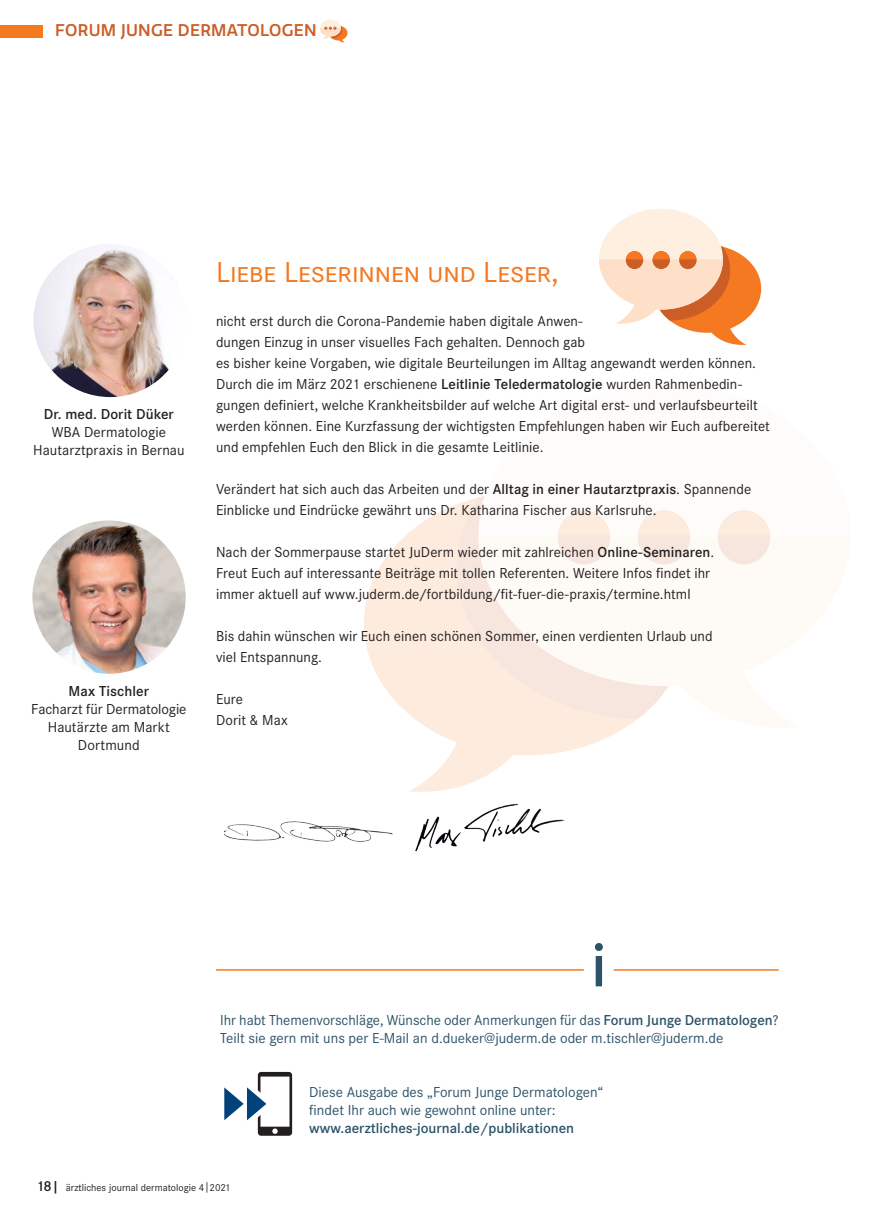
<style>
.page{position:relative;width:893px;height:1212px;background:#fff}
.page>*{position:absolute;margin:0;border:0;box-sizing:border-box;transform-origin:0 0}
.Fliesstext{font:600 63.9px "Corporate S";color:#2c5369}
.Editorial_Headline{font:30px "Corporate SSC";letter-spacing:-.005em;color:#f47921}
.Rubrik{font:500 16.5px "Quatro";letter-spacing:.02em;color:#cb5d27}
.Fließtext{font:15px/21px "Corporate S";letter-spacing:.005em;color:#231f20}
.Erster_Absatz{font:15px/18px "Corporate S";color:#2c5369}
.Erster_Absatz-2{font:15px "Corporate S";letter-spacing:.005em;color:#231f20}
.Erster_Absatz-3{font:600 15px "Corporate S";color:#2c5369}
.Erster_Absatz-4{font:600 15px "Corporate S";letter-spacing:.005em;color:#231f20}
.Pagina{font:10.5px "Corporate S";color:#231f20}
.s1{font-weight:600}
.s2{font-weight:600;font-size:15px}
</style>
<div class="page">
<svg style="left:364px;top:504px;width:255px;height:288px;fill:#fdebdd"></svg>
<div style="left:457px;top:497px;width:22px;height:222px;background:#fdebdd"></div>
<svg style="left:479px;top:496px;width:140px;height:39px"></svg>
<svg style="left:479px;top:535px;width:291px;height:196px;fill:#fefaf6"></svg>
<div style="left:718px;top:510px;width:52px;height:54px;background:#f7e6de;border-radius:50%"></div>
<div style="left:638px;top:510px;width:52px;height:54px;background:#f7e6de;border-radius:50%"></div>
<div style="left:558px;top:510px;width:52px;height:54px;background:#f7e6de;border-radius:50%"></div>
<svg style="left:718px;top:510px;width:52px;height:22px"></svg>
<svg style="left:638px;top:510px;width:52px;height:22px"></svg>
<svg style="left:558px;top:510px;width:52px;height:22px"></svg>
<div style="left:0;top:25px;width:43px;height:13px;background:#f47921"></div>
<svg style="left:599px;top:209px;width:162px;height:136px"></svg>
<hr style="left:216px;top:969px;width:368px;height:2px;background:#f47921">
<hr style="left:614px;top:969px;width:165px;height:2px;background:#f47921">
<img style="left:32px;top:242px;width:157px;height:157px;border-radius:78px">
<div style="left:30px;top:240px;width:160px;height:161px;border:4px solid #fff;border-radius:50%"></div>
<img style="left:225px;top:821px;width:168px;height:21px">
<img style="left:415px;top:803px;width:150px;height:48px">
<img style="left:31px;top:519px;width:157px;height:157px;border-radius:78px">
<div style="left:29px;top:517px;width:160px;height:160px;border:4px solid #fff;border-radius:50%"></div>
<svg style="left:320px;top:20px;width:27px;height:23px"></svg>
<svg style="left:224px;top:1072px;width:68px;height:64px"></svg>
<p class="Rubrik" style="left:55px;top:21px;width:263px">FORUM JUNGE DERMATOLOGEN</p>
<p class="Erster_Absatz-4" style="left:44px;top:405px;width:132px">Dr. med. Dorit Düker</p>
<p class="Erster_Absatz-2" style="left:52px;top:424px;width:116px">WBA Dermatologie</p>
<p class="Erster_Absatz-2" style="left:33px;top:442px;width:153px">Hautarztpraxis in Bernau</p>
<p class="Erster_Absatz-4" style="left:69px;top:682px;width:82px">Max Tischler</p>
<p class="Erster_Absatz-2" style="left:31px;top:701px;width:157px">Facharzt für Dermatologie</p>
<p class="Erster_Absatz-2" style="left:48px;top:719px;width:124px">Hautärzte am Markt</p>
<p class="Erster_Absatz-2" style="left:78px;top:737px;width:63px">Dortmund</p>
<p class="Editorial_Headline" style="left:216px;top:255px;width:344px">Liebe Leserinnen und Leser,</p>
<p class="Fließtext" style="left:216px;top:311px;width:555px">nicht erst durch die Corona-Pandemie haben digitale Anwen-<br>dungen Einzug in unser visuelles Fach gehalten. Dennoch gab<br>es bisher keine Vorgaben, wie digitale Beurteilungen im Alltag angewandt werden können.<br>Durch die im März 2021 erschienene <span class="s1">Leitlinie Teledermatologie</span> wurden Rahmenbedin&shy;gungen definiert, welche Krankheitsbilder auf welche Art digital erst- und verlaufsbeurteilt werden können. Eine Kurzfassung der wichtigsten Empfehlungen haben wir Euch aufbereitet und empfehlen Euch den Blick in die gesamte Leitlinie.</p>
<p class="Fließtext" style="left:216px;top:479px;width:537px">Verändert hat sich auch das Arbeiten und der <span class="s1">Alltag in einer Hautarztpraxis</span>. Spannende<br>Einblicke und Eindrücke gewährt uns Dr. Katharina Fischer aus Karlsruhe.</p>
<p class="Fließtext" style="left:216px;top:542px;width:500px">Nach der Sommerpause startet JuDerm wieder mit zahlreichen <span class="s1">Online-Seminaren</span>.</p>
<p class="Fließtext" style="left:216px;top:563px;width:496px">Freut Euch auf interessante Beiträge mit tollen Referenten. Weitere Infos findet ihr</p>
<p class="Fließtext" style="left:216px;top:584px;width:476px">immer aktuell auf www.juderm.de/fortbildung/fit-fuer-die-praxis/termine.html</p>
<p class="Fließtext" style="left:216px;top:626px;width:498px">Bis dahin wünschen wir Euch einen schönen Sommer, einen verdienten Urlaub und</p>
<p class="Fließtext" style="left:216px;top:647px;width:107px">viel Entspannung.</p>
<p class="Fließtext" style="left:216px;top:689px;width:29px">Eure</p>
<p class="Fließtext" style="left:216px;top:710px;width:73px">Dorit &amp; Max</p>
<p class="Fliesstext" style="left:591px;top:928px;width:17px">i</p>
<p class="Erster_Absatz" style="left:220px;top:1011px;width:560px">Ihr habt Themenvorschläge, Wünsche oder Anmerkungen für das <span class="s1">Forum Junge Dermatologen</span>?<br>Teilt sie gern mit uns per E-Mail an d.dueker@juderm.de oder m.tischler@juderm.de</p>
<p class="Erster_Absatz" style="left:309px;top:1083px;width:296px">Diese Ausgabe des „Forum Junge Dermatologen“</p>
<p class="Erster_Absatz" style="left:309px;top:1101px;width:248px">findet Ihr auch wie gewohnt online unter:</p>
<p class="Erster_Absatz-3" style="left:309px;top:1120px;width:267px">www.aerztliches-journal.de/publikationen</p>
<p class="Pagina" style="left:36px;top:1182px;width:196px"><span class="s2">18|</span> ärztliches journal dermatologie 4|2021</p>
</div>
